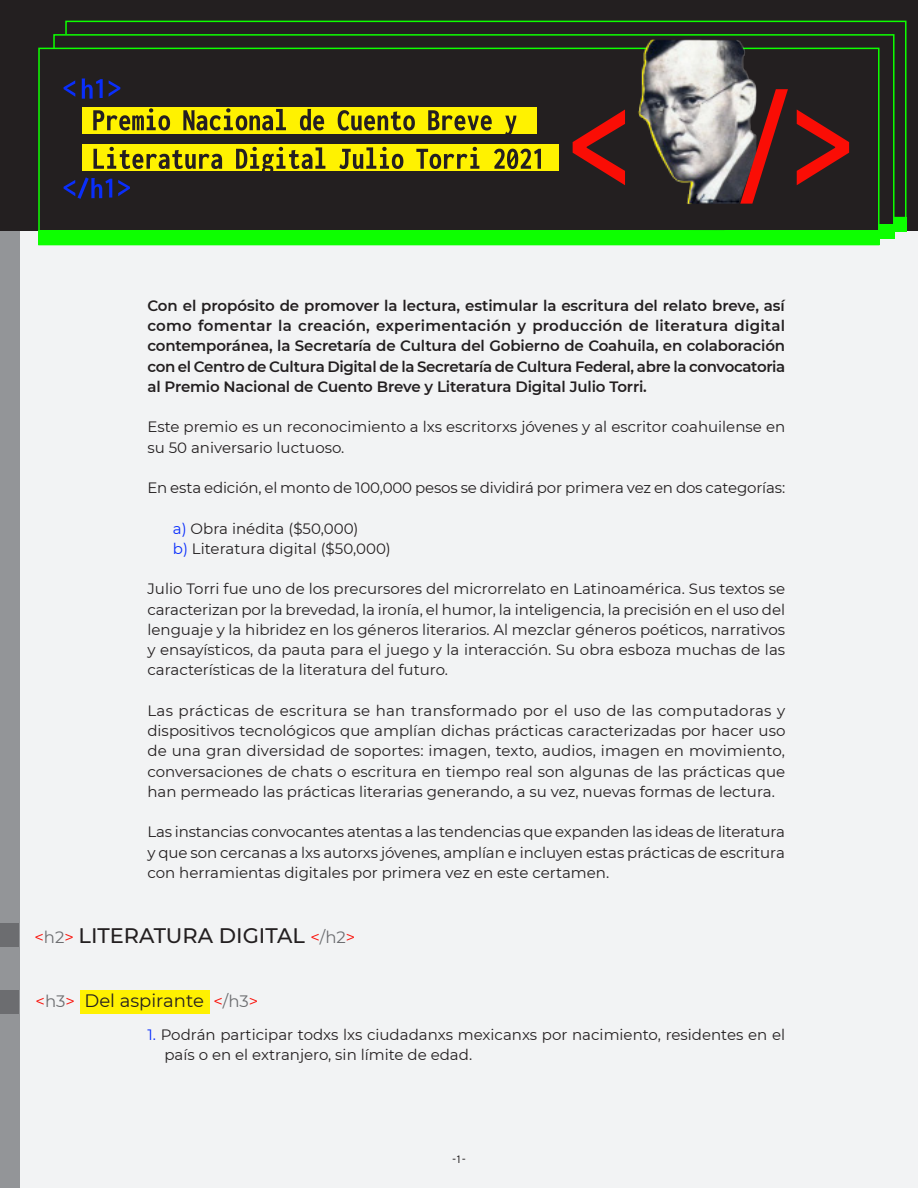
<style>
.page{position:relative;width:918px;height:1188px;background:#f2f3f4}
.page>*{position:absolute;margin:0;border:0;box-sizing:border-box;transform-origin:0 0}
.t1{font:500 21px "Montserrat";color:#231f20}
.t2{font:18px "Montserrat";color:#231f20}
.t3{font:15px/20.2px "Montserrat";color:#231f20;text-align:justify}
.t4{font:600 15px/20.2px "Montserrat";letter-spacing:-.01em;color:#231f20;text-align:justify}
.t5{font:12px "Inconsolata";color:#231f20}
.s1{color:#0a2efc}
.s2{font-weight:400;font-size:16.5px;color:#fa0d05}
.s3{font-weight:400;font-size:16.5px;color:#6c6d70}
.s4{font-size:16.5px;color:#fa0d05}
.s5{font-size:16.5px;color:#6c6d70}
</style>
<div class="page">
<div style="left:0;top:0;width:19px;height:1188px;background:#939598"></div>
<div style="left:1px;top:0;width:917px;height:231px;background:#231f20"></div>
<div style="left:38px;top:230px;width:841px;height:15px;background:#0dff00"></div>
<img style="left:710px;top:230px;width:14px;height:1px">
<img style="left:638px;top:40px;width:118px;height:164px">
<div style="left:0;top:990px;width:19px;height:24px;background:#6c6d70"></div>
<div style="left:0;top:924px;width:19px;height:23px;background:#6c6d70"></div>
<svg style="left:573px;top:109px;width:52px;height:76px"></svg>
<svg style="left:740px;top:89px;width:48px;height:115px"></svg>
<svg style="left:797px;top:109px;width:52px;height:76px"></svg>
<div style="left:82px;top:107px;width:454px;height:27px;background:#fff200"></div>
<div style="left:82px;top:145px;width:477px;height:26px;background:#fff200"></div>
<svg style="left:64px;top:80px;width:11px;height:17px"></svg>
<svg style="left:82px;top:79px;width:21px;height:20px"></svg>
<svg style="left:109px;top:80px;width:11px;height:17px"></svg>
<svg style="left:64px;top:177px;width:48px;height:22px"></svg>
<svg style="left:118px;top:180px;width:12px;height:16px"></svg>
<svg style="left:93px;top:108px;width:77px;height:23px"></svg>
<svg style="left:183px;top:108px;width:103px;height:23px"></svg>
<svg style="left:300px;top:109px;width:24px;height:22px"></svg>
<svg style="left:338px;top:110px;width:77px;height:21px"></svg>
<svg style="left:428px;top:110px;width:64px;height:21px"></svg>
<svg style="left:505px;top:116px;width:11px;height:18px"></svg>
<svg style="left:93px;top:147px;width:129px;height:22px"></svg>
<svg style="left:236px;top:147px;width:89px;height:24px"></svg>
<svg style="left:339px;top:147px;width:64px;height:22px"></svg>
<svg style="left:416px;top:147px;width:63px;height:22px"></svg>
<svg style="left:494px;top:149px;width:47px;height:20px"></svg>
<div style="left:80px;top:990px;width:129px;height:24px;background:#fff101"></div>
<p class="t4" style="left:147px;top:295px;width:639px">Con el propósito de promover la lectura, estimular la escritura del relato breve, así como fomentar la creación, experimentación y producción de literatura digital contemporánea, la Secretaría de Cultura del Gobierno de Coahuila, en colaboración con el Centro de Cultura Digital de la Secretaría de Cultura Federal, abre la convocatoria al Premio Nacional de Cuento Breve y Literatura Digital Julio Torri.</p>
<p class="t3" style="left:147px;top:416px;width:639px">Este premio es un reconocimiento a lxs escritorxs jóvenes y al escritor coahuilense en su 50 aniversario luctuoso.</p>
<p class="t3" style="left:147px;top:477px;width:639px">En esta edición, el monto de 100,000 pesos se dividirá por primera vez en dos categorías:</p>
<p class="t3" style="left:173px;top:518px;width:187px"><span class="s1">a)</span> Obra inédita ($50,000)</p>
<p class="t3" style="left:173px;top:538px;width:219px"><span class="s1">b)</span> Literatura digital ($50,000)</p>
<p class="t3" style="left:147px;top:578px;width:639px">Julio Torri fue uno de los precursores del microrrelato en Latinoamérica. Sus textos se caracterizan por la brevedad, la ironía, el humor, la inteligencia, la precisión en el uso del lenguaje y la hibridez en los géneros literarios. Al mezclar géneros poéticos, narrativos y ensayísticos, da pauta para el juego y la interacción. Su obra esboza muchas de las características de la literatura del futuro.</p>
<p class="t3" style="left:147px;top:700px;width:640px">Las prácticas de escritura se han transformado por el uso de las computadoras y dispositivos tecnológicos que amplían dichas prácticas caracterizadas por hacer uso de una gran diversidad de soportes: imagen, texto, audios, imagen en movimiento, conversaciones de chats o escritura en tiempo real son algunas de las prácticas que han permeado las prácticas literarias generando, a su vez, nuevas formas de lectura.</p>
<p class="t3" style="left:147px;top:821px;width:639px">Las instancias convocantes atentas a las tendencias que expanden las ideas de literatura y que son cercanas a lxs autorxs jóvenes, amplían e incluyen estas prácticas de escritura con herramientas digitales por primera vez en este certamen.</p>
<p class="t1" style="left:34px;top:920px;width:322px"><span class="s2">&lt;</span><span class="s3">h2</span><span class="s2">&gt;</span> LITERATURA DIGITAL <span class="s2">&lt;</span><span class="s3">/h2</span><span class="s2">&gt;</span></p>
<p class="t2" style="left:36px;top:989px;width:224px"><span class="s4">&lt;</span><span class="s5">h3</span><span class="s4">&gt;</span> Del aspirante <span class="s4">&lt;</span><span class="s5">/h3</span><span class="s4">&gt;</span></p>
<p class="t3" style="left:164px;top:1024px;width:622px;text-indent:-17px"><span class="s1">1.</span> Podrán participar todxs lxs ciudadanxs mexicanxs por nacimiento, residentes en el país o en el extranjero, sin límite de edad.</p>
<p class="t5" style="left:452px;top:1151px;width:16px">-1-</p>
</div>
